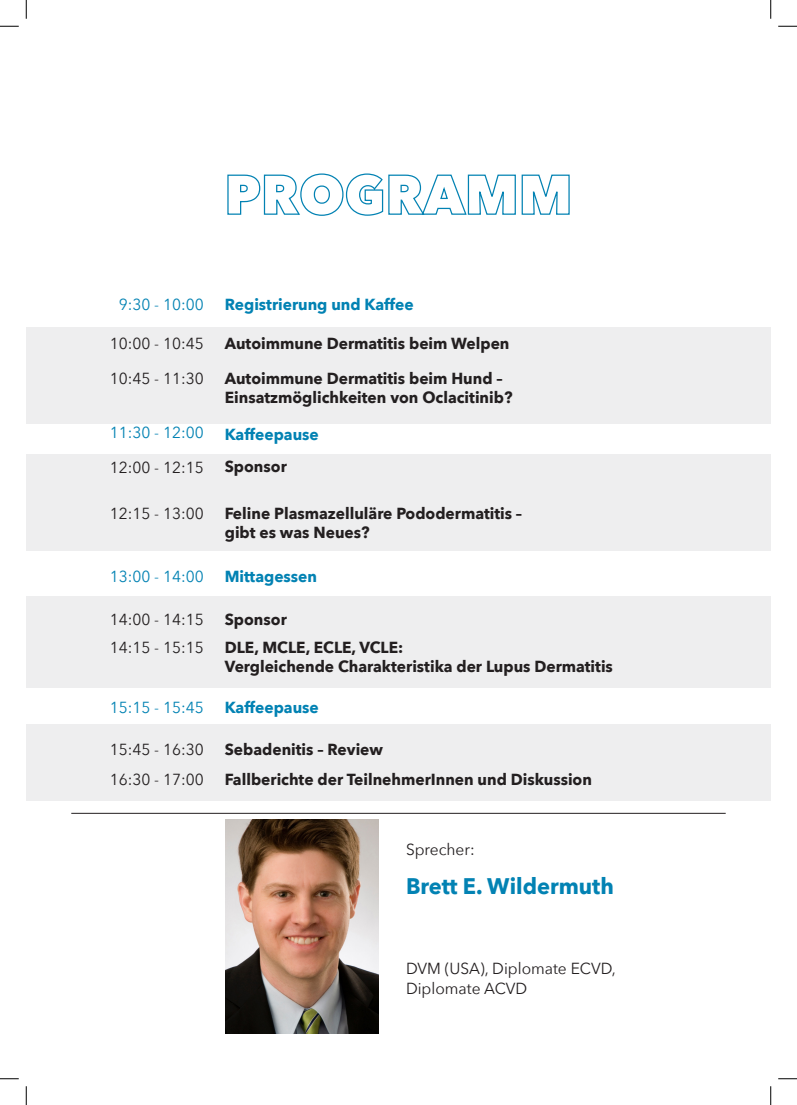
<style>
.page{position:relative;width:797px;height:1105px;background:#fff}
.page>*{position:absolute;margin:0;border:0;box-sizing:border-box;transform-origin:0 0}
.t1{font:700 22.5px "Avenir Next";color:#0282b3}
.t2{font:700 16px/19.2px "Avenir Next";color:#231f20}
.t3{font:16px/20px "Avenir Next";color:#231f20}
.t4{font:700 16px "Avenir Next";color:#0282b3}
.t5{font:16px "Avenir Next";color:#0282b3}
</style>
<div class="page">
<div style="left:26px;top:454px;width:744px;height:96px;background:#eeeeef"></div>
<div style="left:26px;top:724px;width:744px;height:76px;background:#eeeeef"></div>
<div style="left:26px;top:596px;width:744px;height:92px;background:#eeeeef"></div>
<div style="left:26px;top:327px;width:744px;height:97px;background:#eeeeef"></div>
<svg style="left:227px;top:173px;width:343px;height:43px"></svg>
<hr style="left:71px;top:813px;width:654px;height:1px;background:#231f20">
<img style="left:225px;top:819px;width:153px;height:215px">
<svg style="left:0;top:25px;width:19px;height:2px"></svg>
<svg style="left:778px;top:25px;width:19px;height:2px"></svg>
<svg style="left:0;top:1078px;width:19px;height:1px"></svg>
<svg style="left:778px;top:1078px;width:19px;height:1px"></svg>
<svg style="left:25px;top:0;width:2px;height:19px"></svg>
<svg style="left:25px;top:1086px;width:2px;height:19px"></svg>
<svg style="left:770px;top:0;width:1px;height:19px"></svg>
<svg style="left:770px;top:1086px;width:1px;height:19px"></svg>
<p class="t5" style="left:119px;top:291px;width:87px">9:30 - 10:00</p>
<p class="t4" style="left:225px;top:290px;width:190px">Registrierung und Kaffee</p>
<p class="t3" style="left:110px;top:333px;width:96px">10:00 - 10:45</p>
<p class="t2" style="left:225px;top:334px;width:286px">Autoimmune Dermatitis beim Welpen</p>
<p class="t3" style="left:110px;top:368px;width:96px">10:45 - 11:30</p>
<p class="t2" style="left:225px;top:369px;width:289px">Autoimmune Dermatitis beim Hund –<br>Einsatzmöglichkeiten von Oclacitinib?</p>
<p class="t5" style="left:110px;top:419px;width:96px">11:30 - 12:00</p>
<p class="t4" style="left:225px;top:421px;width:96px">Kaffeepause</p>
<p class="t3" style="left:110px;top:457px;width:96px">12:00 - 12:15</p>
<p class="t2" style="left:225px;top:456px;width:64px">Sponsor</p>
<p class="t3" style="left:110px;top:502px;width:96px">12:15 - 13:00</p>
<p class="t2" style="left:225px;top:503px;width:299px">Feline Plasmazelluläre Pododermatitis – gibt es was Neues?</p>
<p class="t5" style="left:110px;top:563px;width:96px">13:00 - 14:00</p>
<p class="t4" style="left:225px;top:562px;width:94px">Mittagessen</p>
<p class="t3" style="left:110px;top:608px;width:96px">14:00 - 14:15</p>
<p class="t2" style="left:225px;top:609px;width:64px">Sponsor</p>
<p class="t3" style="left:110px;top:637px;width:96px">14:15 - 15:15</p>
<p class="t2" style="left:225px;top:637px;width:389px">DLE, MCLE, ECLE, VCLE:<br>Vergleichende Charakteristika der Lupus Dermatitis</p>
<p class="t5" style="left:110px;top:694px;width:96px">15:15 - 15:45</p>
<p class="t4" style="left:225px;top:694px;width:96px">Kaffeepause</p>
<p class="t3" style="left:110px;top:739px;width:96px">15:45 - 16:30</p>
<p class="t2" style="left:225px;top:740px;width:160px">Sebadenitis – Review</p>
<p class="t3" style="left:110px;top:769px;width:96px">16:30 - 17:00</p>
<p class="t2" style="left:225px;top:770px;width:369px">Fallberichte der TeilnehmerInnen und Diskussion</p>
<p class="t3" style="left:406px;top:838px;width:70px">Sprecher:</p>
<p class="t1" style="left:406px;top:866px;width:209px">Brett E. Wildermuth</p>
<p class="t3" style="left:406px;top:957px;width:211px">DVM (USA), Diplomate ECVD,<br>Diplomate ACVD</p>
</div>
